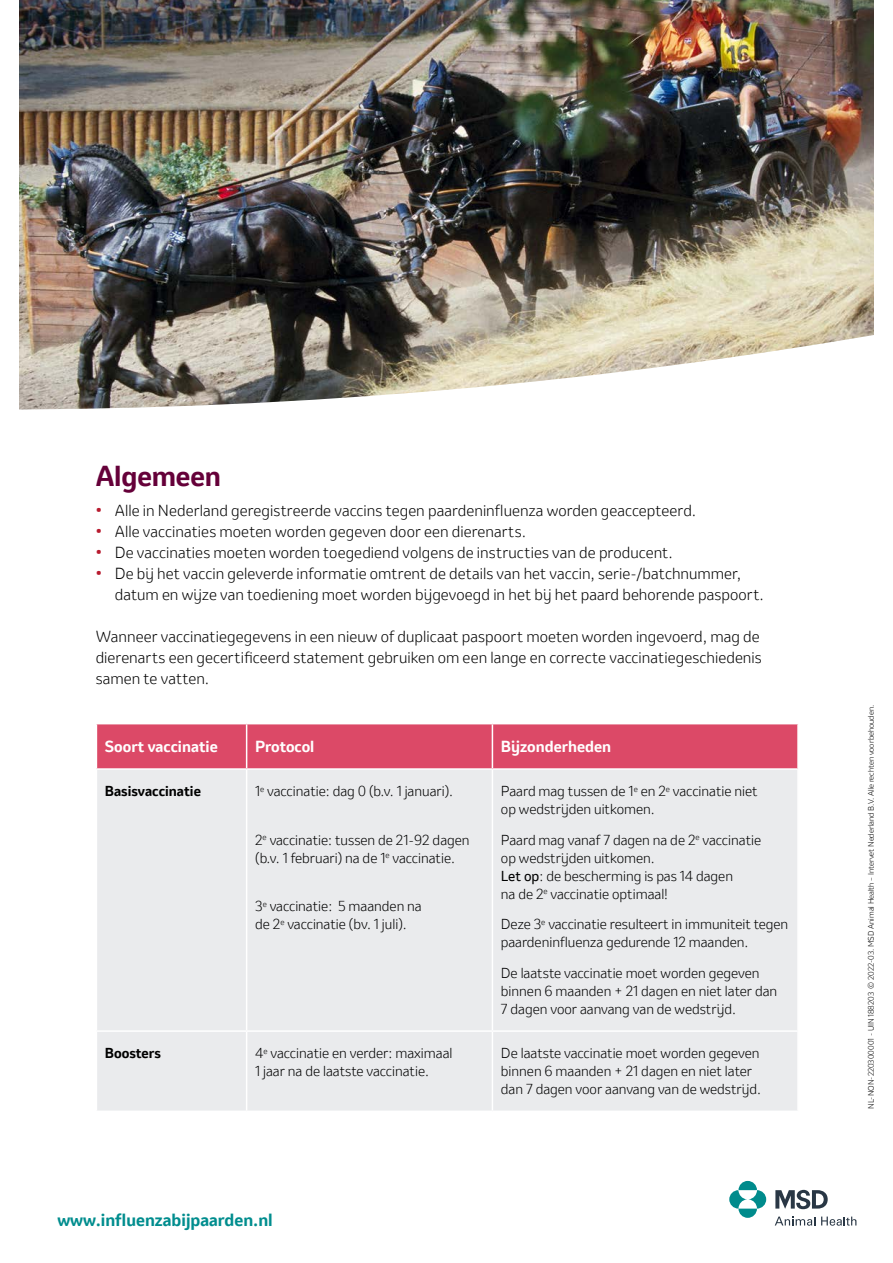
<style>
.page{position:relative;width:893px;height:1263px;background:#fff}
.page>*{position:absolute;margin:0;border:0;box-sizing:border-box;transform-origin:0 0}
.t1{font:700 27px "Invention";letter-spacing:-.005em;color:#650039}
.t2{font:700 16.5px "Invention";color:#008d8e}
.t3{font:300 15px/21px "Invention";letter-spacing:.005em;color:#000}
.t4{font:700 15px "Invention";color:#fff}
.t5{font:300 13.5px/18px "Invention";color:#000}
.t6{font:700 13.5px "Invention";color:#000}
.t7{font:300 7.5px "Invention";color:#000}
.s1{font-weight:700;color:#b81b2f}
.s2{font-weight:400}
</style>
<div class="page">
<img style="left:19px;top:0;width:855px;height:332px">
<svg style="left:19px;top:332px;width:855px;height:78px"></svg>
<svg style="left:729px;top:1181px;width:37px;height:37px"></svg>
<svg style="left:775px;top:1190px;width:53px;height:19px"></svg>
<svg style="left:821px;top:1216px;width:35px;height:10px"></svg>
<svg style="left:775px;top:1216px;width:40px;height:10px"></svg>
<div style="left:97px;top:724px;width:700px;height:44px;background:#dc4967"></div>
<div style="left:97px;top:770px;width:700px;height:340px;background:#eaebed"></div>
<hr style="left:246px;top:724px;width:1px;height:44px;background:#fff">
<hr style="left:492px;top:724px;width:1px;height:44px;background:#fff">
<hr style="left:246px;top:770px;width:1px;height:260px;background:#fff">
<hr style="left:492px;top:770px;width:1px;height:260px;background:#fff">
<hr style="left:96px;top:1030px;width:151px;height:2px;background:#fff">
<hr style="left:247px;top:1030px;width:245px;height:2px;background:#fff">
<hr style="left:246px;top:1032px;width:1px;height:78px;background:#fff">
<hr style="left:492px;top:1030px;width:307px;height:2px;background:#fff">
<hr style="left:492px;top:1032px;width:1px;height:78px;background:#fff">
<h1 class="t1" style="left:96px;top:456px;width:127px">Algemeen</h1>
<p class="t3" style="left:96px;top:499px;width:602px"><span class="s1">•</span> Alle in Nederland geregistreerde vaccins tegen paardeninfluenza worden geaccepteerd.</p>
<p class="t3" style="left:96px;top:520px;width:432px"><span class="s1">•</span> Alle vaccinaties moeten worden gegeven door een dierenarts.</p>
<p class="t3" style="left:96px;top:541px;width:579px"><span class="s1">•</span> De vaccinaties moeten worden toegediend volgens de instructies van de producent.</p>
<p class="t3" style="left:115px;top:562px;width:651px;text-indent:-19px"><span class="s1">•</span> De bij het vaccin geleverde informatie omtrent de details van het vaccin, serie-/batchnummer, datum en wijze van toediening moet worden bijgevoegd in het bij het paard behorende paspoort.</p>
<p class="t3" style="left:96px;top:625px;width:668px">Wanneer vaccinatiegegevens in een nieuw of duplicaat paspoort moeten worden ingevoerd, mag de dierenarts een gecertificeerd statement gebruiken om een lange en correcte vaccinatiegeschiedenis samen te vatten.</p>
<p class="t4" style="left:105px;top:736px;width:114px">Soort vaccinatie</p>
<p class="t4" style="left:255px;top:736px;width:61px">Protocol</p>
<p class="t4" style="left:501px;top:736px;width:112px">Bijzonderheden</p>
<p class="t6" style="left:105px;top:781px;width:98px">Basisvaccinatie</p>
<p class="t5" style="left:255px;top:782px;width:200px">1<sup>e</sup> vaccinatie: dag 0 (b.v. 1 januari).</p>
<p class="t5" style="left:255px;top:831px;width:216px">2<sup>e</sup> vaccinatie: tussen de 21-92 dagen (b.v. 1 februari) na de 1<sup>e</sup> vaccinatie.</p>
<p class="t5" style="left:255px;top:897px;width:168px">3<sup>e</sup> vaccinatie: 5 maanden na de 2<sup>e</sup> vaccinatie (bv. 1 juli).</p>
<p class="t5" style="left:501px;top:782px;width:258px">Paard mag tussen de 1<sup>e</sup> en 2<sup>e</sup> vaccinatie niet op wedstrijden uitkomen.</p>
<p class="t5" style="left:501px;top:831px;width:262px">Paard mag vanaf 7 dagen na de 2<sup>e</sup> vaccinatie op wedstrijden uitkomen.<br><span class="s2">Let op</span>: de bescherming is pas 14 dagen<br>na de 2<sup>e</sup> vaccinatie optimaal!</p>
<p class="t5" style="left:501px;top:915px;width:289px">Deze 3<sup>e</sup> vaccinatie resulteert in immuniteit tegen paardeninfluenza gedurende 12 maanden.</p>
<p class="t5" style="left:501px;top:964px;width:278px">De laatste vaccinatie moet worden gegeven binnen 6 maanden + 21 dagen en niet later dan<br>7 dagen voor aanvang van de wedstrijd.</p>
<p class="t6" style="left:105px;top:1043px;width:58px">Boosters</p>
<p class="t5" style="left:255px;top:1044px;width:199px">4<sup>e</sup> vaccinatie en verder: maximaal<br>1 jaar na de laatste vaccinatie.</p>
<p class="t5" style="left:501px;top:1044px;width:262px">De laatste vaccinatie moet worden gegeven binnen 6 maanden + 21 dagen en niet later dan 7 dagen voor aanvang van de wedstrijd.</p>
<p class="t2" style="left:57px;top:1208px;width:217px">www.influenzabijpaarden.nl</p>
<p class="t7" style="left:866px;top:1109px;width:405px;rotate:-90deg">NL-NON-220300001 - UIN 188203 © 2022-03. MSD Animal Health – Intervet Nederland B.V. Alle rechten voorbehouden.</p>
</div>
